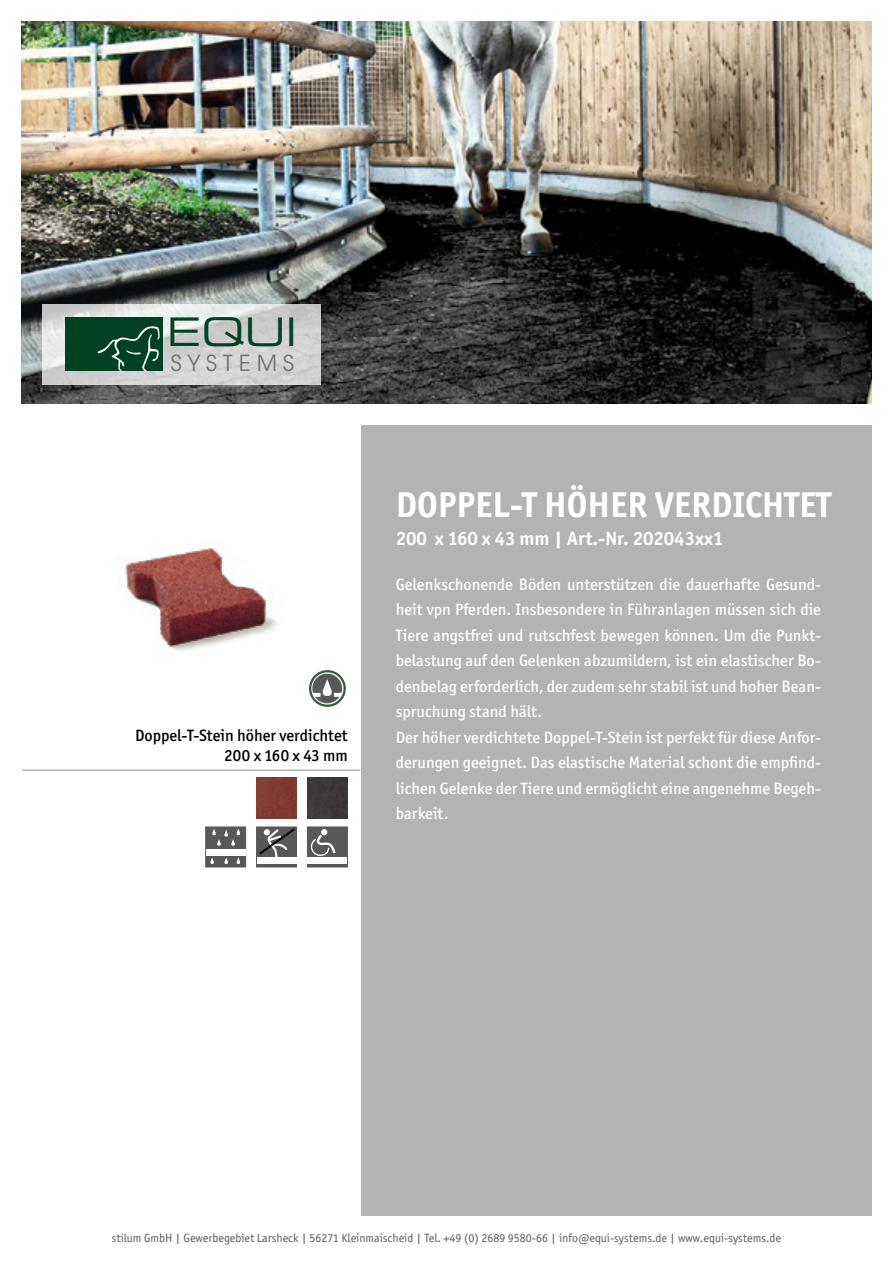
<style>
.page{position:relative;width:893px;height:1263px;background:#fff}
.page>*{position:absolute;margin:0;border:0;box-sizing:border-box;transform-origin:0 0}
.t1{font:39.45px "Eurostile LT Pro Ex 2";color:#004223}
.t2{font:700 36px "Officina Sans ITC";color:#fff}
.t3{font:24.45px "Avant Gard EF";letter-spacing:.24em;color:#707172}
.t4{font:700 19.35px "Officina Sans ITC";color:#fff}
.t5{font:500 16.5px/25.5px "Officina Sans ITC";color:#fff}
.t6{font:500 16.5px/19.8px "Officina Sans ITC";color:#000;text-align:right}
.t7{font:12px "Officina Sans ITC";color:#58585a}
</style>
<div class="page">
<div style="left:361px;top:425px;width:511px;height:791px;background:#b1b3b4"></div>
<div style="left:256px;top:827px;width:41px;height:40px;background:#58585a"></div>
<div style="left:257px;top:857px;width:40px;height:7px;background:#fff"></div>
<svg style="left:257px;top:826px;width:40px;height:31px"></svg>
<div style="left:307px;top:827px;width:41px;height:40px;background:#58585a"></div>
<div style="left:307px;top:857px;width:40px;height:7px;background:#fff"></div>
<svg style="left:310px;top:829px;width:26px;height:27px"></svg>
<img style="left:21px;top:21px;width:851px;height:383px">
<div style="left:307px;top:778px;width:41px;height:40px;background:#3d373b"></div>
<div style="left:256px;top:778px;width:41px;height:40px;background:#803b33"></div>
<hr style="left:22px;top:769px;width:338px;height:2px;background:#b1b3b4">
<div style="left:205px;top:827px;width:41px;height:40px;background:#58585a;border:1px solid #58585a"></div>
<div style="left:206px;top:849px;width:40px;height:7px;background:#fff"></div>
<svg style="left:210px;top:857px;width:4px;height:7px"></svg>
<svg style="left:236px;top:857px;width:4px;height:7px"></svg>
<svg style="left:224px;top:857px;width:4px;height:7px"></svg>
<svg style="left:212px;top:829px;width:28px;height:17px"></svg>
<svg style="left:310px;top:671px;width:35px;height:35px"></svg>
<div style="left:309px;top:670px;width:37px;height:37px;border:2px solid #395b3d;border-radius:50%"></div>
<svg style="left:312px;top:674px;width:30px;height:29px"></svg>
<img style="left:125px;top:548px;width:195px;height:127px">
<svg style="left:43px;top:304px;width:278px;height:80px;background:#d3d4d4"></svg>
<div style="left:66px;top:318px;width:97px;height:53px;background:#004223"></div>
<svg style="left:97px;top:326px;width:63px;height:45px"></svg>
<h1 class="t1" style="left:167px;top:305px;width:132px">EQUI</h1>
<h3 class="t3" style="left:171px;top:349px;width:125px">SYSTEMS</h3>
<p class="t6" style="left:135px;top:725px;width:214px">Doppel-T-Stein höher verdichtet<br>200 x 160 x 43 mm</p>
<h2 class="t2" style="left:396px;top:482px;width:437px">DOPPEL-T HÖHER VERDICHTET</h2>
<p class="t4" style="left:396px;top:527px;width:329px">200 x 160 x 43 mm | Art.-Nr. 202043xx1</p>
<p class="t5" style="left:396px;top:572px;width:427px">Gelenkschonende Böden unterstützen die dauerhafte Gesund&shy;heit vpn Pferden. Insbesondere in Führanlagen müssen sich die Tiere angstfrei und rutschfest bewegen können. Um die Punkt&shy;belastung auf den Gelenken abzumildern, ist ein elastischer Bo&shy;denbelag erforderlich, der zudem sehr stabil ist und hoher Bean&shy;spruchung stand hält.<br>Der höher verdichtete Doppel-T-Stein ist perfekt für diese Anfor&shy;derungen geeignet. Das elastische Material schont die empfind&shy;lichen Gelenke der Tiere und ermöglicht eine angenehme Begeh&shy;barkeit.</p>
<p class="t7" style="left:112px;top:1231px;width:671px">stilum GmbH | Gewerbegebiet Larsheck | 56271 Kleinmaischeid | Tel. +49 (0) 2689 9580-66 | info@equi-systems.de | www.equi-systems.de</p>
</div>
